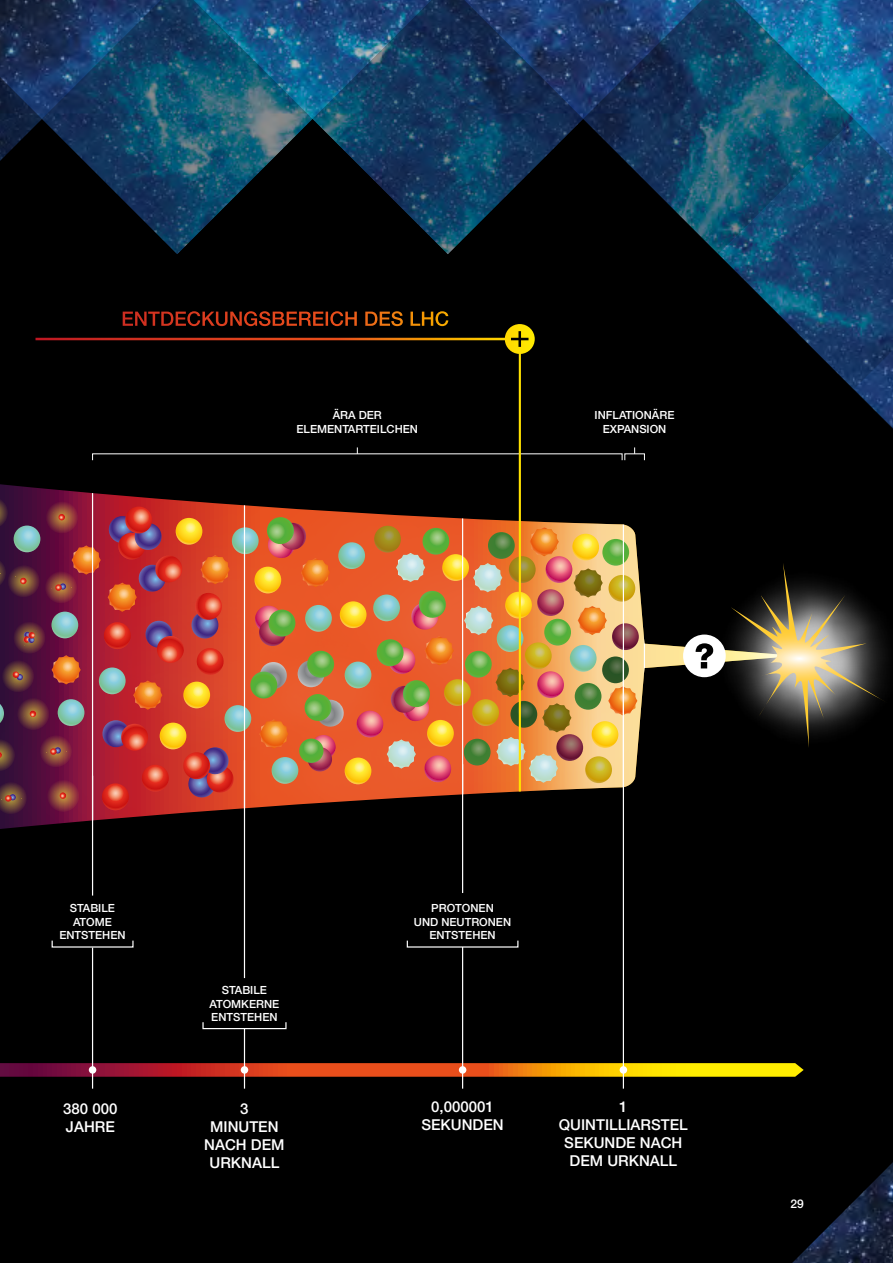
<style>
.page{position:relative;width:893px;height:1263px;background:#fff}
.page>*{position:absolute;margin:0;border:0;box-sizing:border-box;transform-origin:0 0}
.t1{font:500 15px/18px "Helvetica Neue LT Std";color:#fff;text-align:center}
.t2{font:500 12px "Helvetica Neue LT Std";color:#fff}
.t3{font:500 11.25px/13.5px "Helvetica Neue LT Std";color:#fff;text-align:center}
</style>
<div class="page">
<div style="left:0;top:816px;width:893px;height:447px;background:#000"></div>
<div style="left:535px;top:816px;width:213px;height:13px;background:#000"></div>
<img style="left:0;top:816px;width:491px;height:13px">
<hr style="left:92px;top:947px;width:1px;height:123px;background:#fff">
<div style="left:202px;top:1021px;width:85px;height:8px;border:1px solid #fff"></div>
<hr style="left:462px;top:947px;width:1px;height:123px;background:#fff">
<hr style="left:244px;top:1028px;width:1px;height:42px;background:#fff">
<hr style="left:244px;top:760px;width:1px;height:218px;background:#fff">
<hr style="left:92px;top:776px;width:1px;height:119px;background:#fff">
<hr style="left:623px;top:656px;width:1px;height:414px;background:#fff">
<img style="left:0;top:0;width:893px;height:816px">
<svg style="left:58px;top:699px;width:26px;height:27px"></svg>
<svg style="left:0;top:1063px;width:804px;height:26px;background:#713a0f"></svg>
<hr style="left:462px;top:764px;width:1px;height:129px;background:#fff">
<hr style="left:92px;top:484px;width:1px;height:345px;background:#fff">
<hr style="left:244px;top:484px;width:1px;height:345px;background:#fff">
<hr style="left:462px;top:484px;width:1px;height:345px;background:#fff">
<hr style="left:623px;top:484px;width:1px;height:345px;background:#fff">
<hr style="left:644px;top:484px;width:1px;height:345px;background:#fff">
<p class="t3" style="left:296px;top:408px;width:123px">ÄRA DER<br>ELEMENTARTEILCHEN</p>
<p class="t3" style="left:595px;top:408px;width:81px">INFLATIONÄRE<br>EXPANSION</p>
<p class="t3" style="left:59px;top:901px;width:68px">STABILE<br>ATOME<br>ENTSTEHEN</p>
<h1 class="t1" style="left:63px;top:1099px;width:56px;text-align:left">380 000<br>JAHRE</h1>
<p class="t3" style="left:210px;top:983px;width:71px">STABILE<br>ATOMKERNE<br>ENTSTEHEN</p>
<p class="t3" style="left:414px;top:901px;width:99px">PROTONEN<br>UND NEUTRONEN<br>ENTSTEHEN</p>
<h1 class="t1" style="left:204px;top:1099px;width:82px">3<br>MINUTEN<br>NACH DEM<br>URKNALL</h1>
<h1 class="t1" style="left:421px;top:1097px;width:84px">0,000001<br>SEKUNDEN</h1>
<h1 class="t1" style="left:559px;top:1097px;width:130px">1<br>QUINTILLIARSTEL<br>SEKUNDE NACH<br>DEM URKNALL</h1>
<p class="t2" style="left:790px;top:1196px;width:15px">29</p>
</div>
